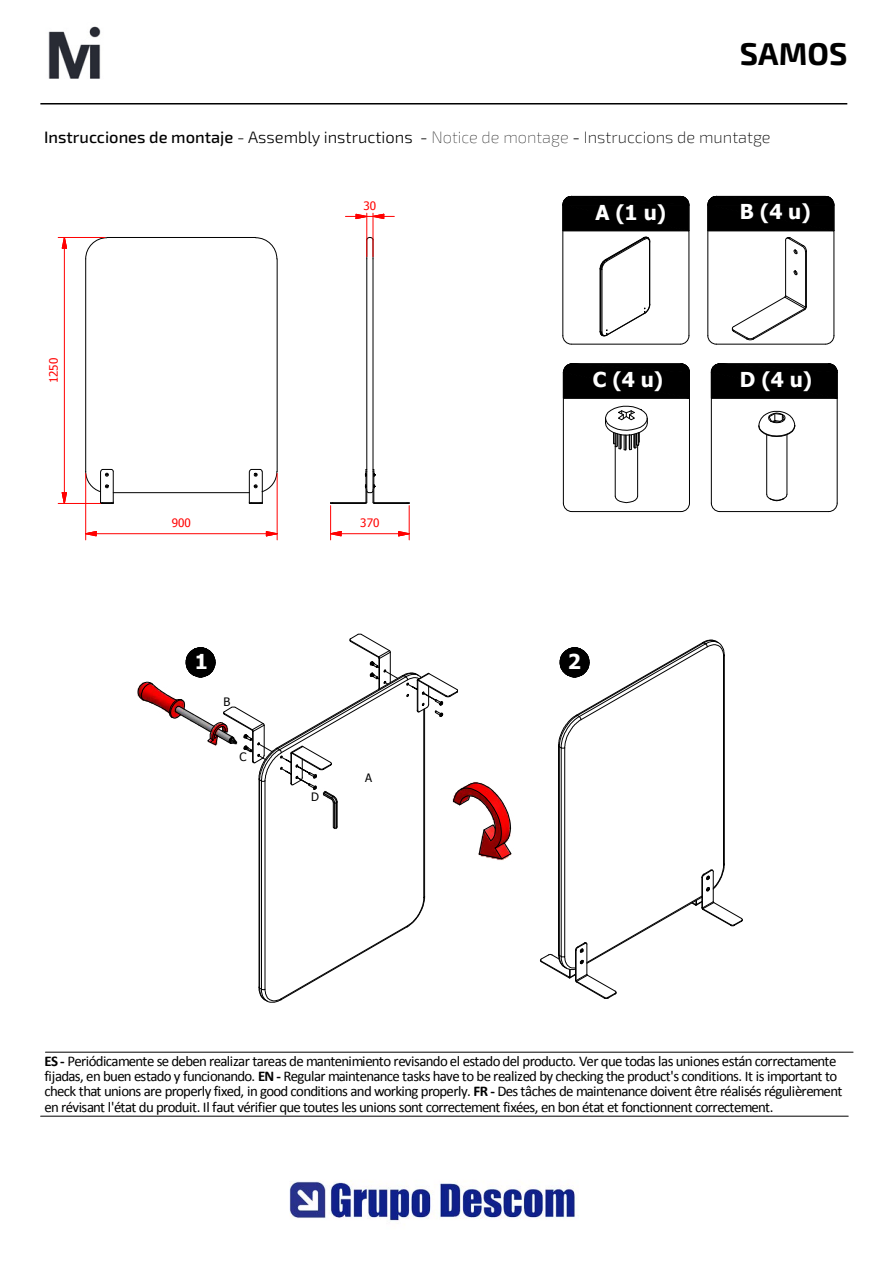
<style>
.page{position:relative;width:893px;height:1263px;background:#fff}
.page>*{position:absolute;margin:0;border:0;box-sizing:border-box;transform-origin:0 0}
.t1{font:700 31.5px "Exo 2";color:#000}
.t2{font:23.55px "Tahoma";color:#000}
.t3{font:700 20.55px "Tahoma";color:#fff}
.t4{font:300 16.5px "Exo 2";color:#000}
.t5{font:14.85px/15.3px "Calibri";letter-spacing:-.045em;color:#000}
.t6{font:11.55px "Tahoma";color:#f00}
.t7{font:11.55px "Tahoma";color:#000}
.s1{font-weight:500}
.s2{font-weight:100}
.s3{font-weight:200}
.s4{font-weight:700}
</style>
<div class="page">
<hr style="left:40px;top:103px;width:807px;height:1px;background:#000">
<img style="left:48px;top:26px;width:53px;height:53px">
<hr style="left:261px;top:781px;width:1px;height:208px;background:#000">
<hr style="left:265px;top:781px;width:1px;height:208px;background:#000">
<hr style="left:423px;top:709px;width:1px;height:188px;background:#000">
<hr style="left:259px;top:779px;width:1px;height:208px;background:#000">
<hr style="left:424px;top:709px;width:1px;height:188px;background:#000">
<svg style="left:258px;top:896px;width:167px;height:107px"></svg>
<hr style="left:559px;top:747px;width:1px;height:208px;background:#000">
<hr style="left:723px;top:656px;width:1px;height:209px;background:#000">
<hr style="left:561px;top:748px;width:1px;height:208px;background:#000">
<hr style="left:564px;top:748px;width:1px;height:208px;background:#000">
<hr style="left:558px;top:746px;width:1px;height:208px;background:#000">
<hr style="left:724px;top:655px;width:1px;height:209px;background:#000">
<svg style="left:540px;top:863px;width:203px;height:136px"></svg>
<svg style="left:732px;top:237px;width:75px;height:103px"></svg>
<svg style="left:615px;top:496px;width:23px;height:7px"></svg>
<hr style="left:637px;top:445px;width:1px;height:51px;background:#000">
<hr style="left:615px;top:446px;width:1px;height:50px;background:#000">
<svg style="left:605px;top:406px;width:43px;height:46px"></svg>
<svg style="left:766px;top:494px;width:22px;height:7px"></svg>
<svg style="left:758px;top:411px;width:37px;height:26px"></svg>
<hr style="left:766px;top:435px;width:1px;height:59px;background:#000">
<hr style="left:787px;top:435px;width:1px;height:59px;background:#000">
<hr style="left:601px;top:269px;width:1px;height:63px;background:#000">
<hr style="left:602px;top:269px;width:1px;height:63px;background:#000">
<hr style="left:649px;top:242px;width:1px;height:62px;background:#000">
<hr style="left:600px;top:269px;width:1px;height:62px;background:#000">
<svg style="left:600px;top:304px;width:50px;height:33px"></svg>
<svg style="left:600px;top:237px;width:50px;height:33px"></svg>
<svg style="left:100px;top:502px;width:14px;height:2px"></svg>
<hr style="left:113px;top:472px;width:1px;height:30px;background:#000">
<hr style="left:100px;top:472px;width:1px;height:30px;background:#000">
<svg style="left:249px;top:502px;width:14px;height:2px"></svg>
<hr style="left:262px;top:472px;width:1px;height:30px;background:#000">
<hr style="left:249px;top:472px;width:1px;height:30px;background:#000">
<hr style="left:113px;top:492px;width:136px;height:1px;background:#000">
<hr style="left:277px;top:259px;width:1px;height:213px;background:#000">
<svg style="left:255px;top:237px;width:22px;height:22px"></svg>
<hr style="left:85px;top:259px;width:1px;height:213px;background:#000">
<svg style="left:85px;top:237px;width:22px;height:22px"></svg>
<hr style="left:107px;top:237px;width:149px;height:1px;background:#000">
<svg style="left:85px;top:469px;width:29px;height:23px"></svg>
<svg style="left:249px;top:469px;width:28px;height:23px"></svg>
<hr style="left:374px;top:502px;width:33px;height:1px;background:#000">
<hr style="left:374px;top:503px;width:33px;height:1px;background:#000">
<hr style="left:333px;top:502px;width:32px;height:1px;background:#000">
<hr style="left:333px;top:503px;width:32px;height:1px;background:#000">
<hr style="left:366px;top:259px;width:1px;height:213px;background:#000">
<hr style="left:373px;top:259px;width:1px;height:213px;background:#000">
<svg style="left:366px;top:237px;width:8px;height:22px"></svg>
<svg style="left:365px;top:469px;width:10px;height:35px"></svg>
<svg style="left:138px;top:634px;width:374px;height:225px"></svg>
<svg style="left:558px;top:639px;width:167px;height:110px"></svg>
<hr style="left:45px;top:1052px;width:808px;height:1px;background:#000">
<hr style="left:41px;top:1116px;width:807px;height:1px;background:#000">
<svg style="left:825px;top:335px;width:9px;height:10px"></svg>
<svg style="left:707px;top:335px;width:10px;height:10px"></svg>
<hr style="left:708px;top:205px;width:1px;height:131px;background:#000">
<hr style="left:716px;top:344px;width:109px;height:1px;background:#000">
<hr style="left:834px;top:205px;width:1px;height:131px;background:#000">
<svg style="left:680px;top:335px;width:9px;height:10px"></svg>
<svg style="left:562px;top:335px;width:10px;height:10px"></svg>
<svg style="left:562px;top:195px;width:273px;height:36px;background:#181818"></svg>
<hr style="left:563px;top:205px;width:1px;height:131px;background:#000">
<hr style="left:571px;top:344px;width:109px;height:1px;background:#000">
<hr style="left:689px;top:205px;width:1px;height:131px;background:#000">
<hr style="left:571px;top:196px;width:109px;height:1px;background:#000">
<svg style="left:829px;top:502px;width:9px;height:10px"></svg>
<svg style="left:711px;top:503px;width:9px;height:9px"></svg>
<hr style="left:711px;top:372px;width:1px;height:131px;background:#000">
<hr style="left:720px;top:511px;width:109px;height:1px;background:#000">
<hr style="left:837px;top:372px;width:1px;height:131px;background:#000">
<svg style="left:681px;top:503px;width:9px;height:9px"></svg>
<svg style="left:563px;top:503px;width:9px;height:9px"></svg>
<svg style="left:562px;top:363px;width:276px;height:36px;background:#161616"></svg>
<hr style="left:563px;top:372px;width:1px;height:131px;background:#000">
<hr style="left:572px;top:511px;width:109px;height:1px;background:#000">
<hr style="left:689px;top:372px;width:1px;height:131px;background:#000">
<hr style="left:572px;top:364px;width:109px;height:1px;background:#000">
<div style="left:560px;top:648px;width:29px;height:29px;border:1px solid #000;border-radius:50%"></div>
<div style="left:186px;top:648px;width:29px;height:29px;border:1px solid #000;border-radius:50%"></div>
<svg style="left:86px;top:531px;width:11px;height:5px"></svg>
<svg style="left:266px;top:531px;width:11px;height:5px"></svg>
<hr style="left:96px;top:533px;width:170px;height:1px;background:#f00">
<hr style="left:85px;top:473px;width:1px;height:67px;background:#f00">
<hr style="left:277px;top:473px;width:1px;height:67px;background:#f00">
<svg style="left:62px;top:238px;width:5px;height:16px"></svg>
<svg style="left:62px;top:492px;width:5px;height:11px"></svg>
<hr style="left:64px;top:248px;width:1px;height:245px;background:#f00">
<hr style="left:58px;top:237px;width:47px;height:1px;background:#f00">
<hr style="left:58px;top:503px;width:43px;height:1px;background:#f00">
<svg style="left:331px;top:531px;width:11px;height:5px"></svg>
<svg style="left:398px;top:531px;width:11px;height:5px"></svg>
<hr style="left:341px;top:533px;width:58px;height:1px;background:#f00">
<hr style="left:330px;top:506px;width:1px;height:34px;background:#f00">
<hr style="left:409px;top:506px;width:1px;height:34px;background:#f00">
<svg style="left:345px;top:214px;width:49px;height:5px"></svg>
<hr style="left:366px;top:213px;width:1px;height:44px;background:#f00">
<hr style="left:373px;top:213px;width:1px;height:44px;background:#f00">
<img style="left:289px;top:1180px;width:286px;height:41px">
<h1 class="t1" style="left:740px;top:36px;width:109px">SAMOS</h1>
<p class="t4" style="left:44px;top:127px;width:728px"><span class="s1">Instrucciones de montaje</span> - Assembly instructions - <span class="s2">Notice de montage</span> - <span class="s3">Instruccions de muntatge</span></p>
<h2 class="t2" style="left:51px;top:127px;width:131px">Ref. SAMOS</h2>
<p class="t6" style="left:46px;top:383px;width:27px;rotate:-90deg">1250</p>
<p class="t6" style="left:364px;top:198px;width:14px">30</p>
<h3 class="t3" style="left:595px;top:198px;width:72px">A (1 u)</h3>
<h3 class="t3" style="left:740px;top:197px;width:72px">B (4 u)</h3>
<h3 class="t3" style="left:593px;top:365px;width:72px">C (4 u)</h3>
<h3 class="t3" style="left:740px;top:365px;width:74px">D (4 u)</h3>
<p class="t6" style="left:172px;top:515px;width:21px">900</p>
<p class="t6" style="left:360px;top:515px;width:21px">370</p>
<h3 class="t3" style="left:195px;top:647px;width:15px">1</h3>
<h3 class="t3" style="left:568px;top:647px;width:15px">2</h3>
<p class="t7" style="left:223px;top:694px;width:8px">B</p>
<p class="t7" style="left:240px;top:749px;width:8px">C</p>
<p class="t7" style="left:311px;top:789px;width:9px">D</p>
<p class="t7" style="left:365px;top:770px;width:8px">A</p>
<p class="t5" style="left:44px;top:1053px;width:799px"><span class="s4">ES -</span> Periódicamente se deben realizar tareas de mantenimiento revisando el estado del producto. Ver que todas las uniones están correctamente fijadas, en buen estado y funcionando. <span class="s4">EN -</span> Regular maintenance tasks have to be realized by checking the product's conditions. It is important to check that unions are properly fixed, in good conditions and working properly. <span class="s4">FR -</span> Des tâches de maintenance doivent être réalisés régulièrement en révisant l'état du produit. Il faut vérifier que toutes les unions sont correctement fixées, en bon état et fonctionnent correctement.</p>
</div>
